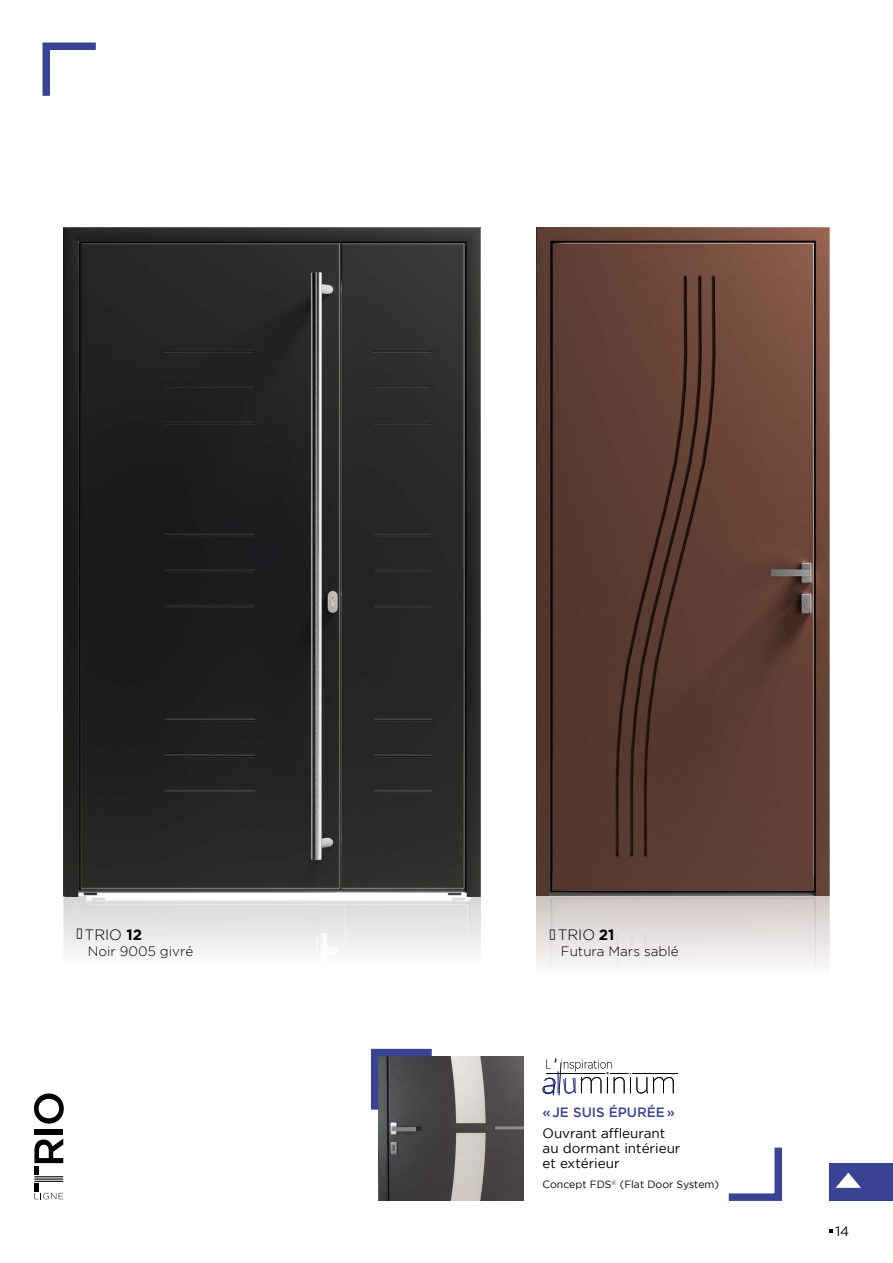
<style>
.page{position:relative;width:893px;height:1263px;background:#fff}
.page>*{position:absolute;margin:0;border:0;box-sizing:border-box;transform-origin:0 0}
.t1{font:300 15px "Gotham";color:#000}
.t2{font:13.5px/15px "Gotham";color:#000}
.t3{font:300 13.5px "Gotham";color:#000}
.t4{font:500 13.5px "Gotham";color:#3b4395}
.t5{font:10.5px "Gotham";color:#000}
.s1{font-weight:700}
</style>
<div class="page">
<img style="left:378px;top:1056px;width:145px;height:145px">
<img style="left:64px;top:227px;width:416px;height:726px">
<hr style="left:546px;top:1073px;width:132px;height:1px;background:#030404">
<svg style="left:542px;top:1058px;width:132px;height:37px"></svg>
<svg style="left:34px;top:1193px;width:29px;height:6px"></svg>
<svg style="left:34px;top:1139px;width:29px;height:24px"></svg>
<div style="left:34px;top:1129px;width:29px;height:5px;background:#000"></div>
<svg style="left:34px;top:1093px;width:30px;height:30px"></svg>
<div style="left:34px;top:1183px;width:5px;height:8px;background:#000"></div>
<svg style="left:34px;top:1176px;width:29px;height:6px"></svg>
<div style="left:34px;top:1166px;width:5px;height:9px;background:#000"></div>
<svg style="left:728px;top:1147px;width:54px;height:54px"></svg>
<svg style="left:371px;top:1048px;width:68px;height:69px;background:#4d4f5e"></svg>
<img style="left:536px;top:227px;width:293px;height:740px">
<svg style="left:42px;top:42px;width:54px;height:54px"></svg>
<div style="left:829px;top:1163px;width:64px;height:37px;background:#3b4395"></div>
<svg style="left:836px;top:1172px;width:25px;height:16px"></svg>
<svg style="left:77px;top:929px;width:5px;height:10px"></svg>
<svg style="left:550px;top:929px;width:5px;height:10px"></svg>
<p class="t1" style="left:85px;top:926px;width:59px">TRIO <span class="s1">12</span></p>
<p class="t3" style="left:88px;top:944px;width:107px">Noir 9005 givré</p>
<p class="t1" style="left:558px;top:927px;width:58px">TRIO <span class="s1">21</span></p>
<p class="t3" style="left:561px;top:944px;width:119px">Futura Mars sablé</p>
<p class="t4" style="left:542px;top:1104px;width:134px">«JE SUIS ÉPURÉE»</p>
<p class="t2" style="left:542px;top:1126px;width:139px">Ouvrant affleurant au dormant intérieur et extérieur</p>
<p class="t5" style="left:542px;top:1178px;width:178px">Concept FDS<sup>©</sup> (Flat Door System)</p>
<p class="t2" style="left:835px;top:1223px;width:15px">14</p>
</div>
